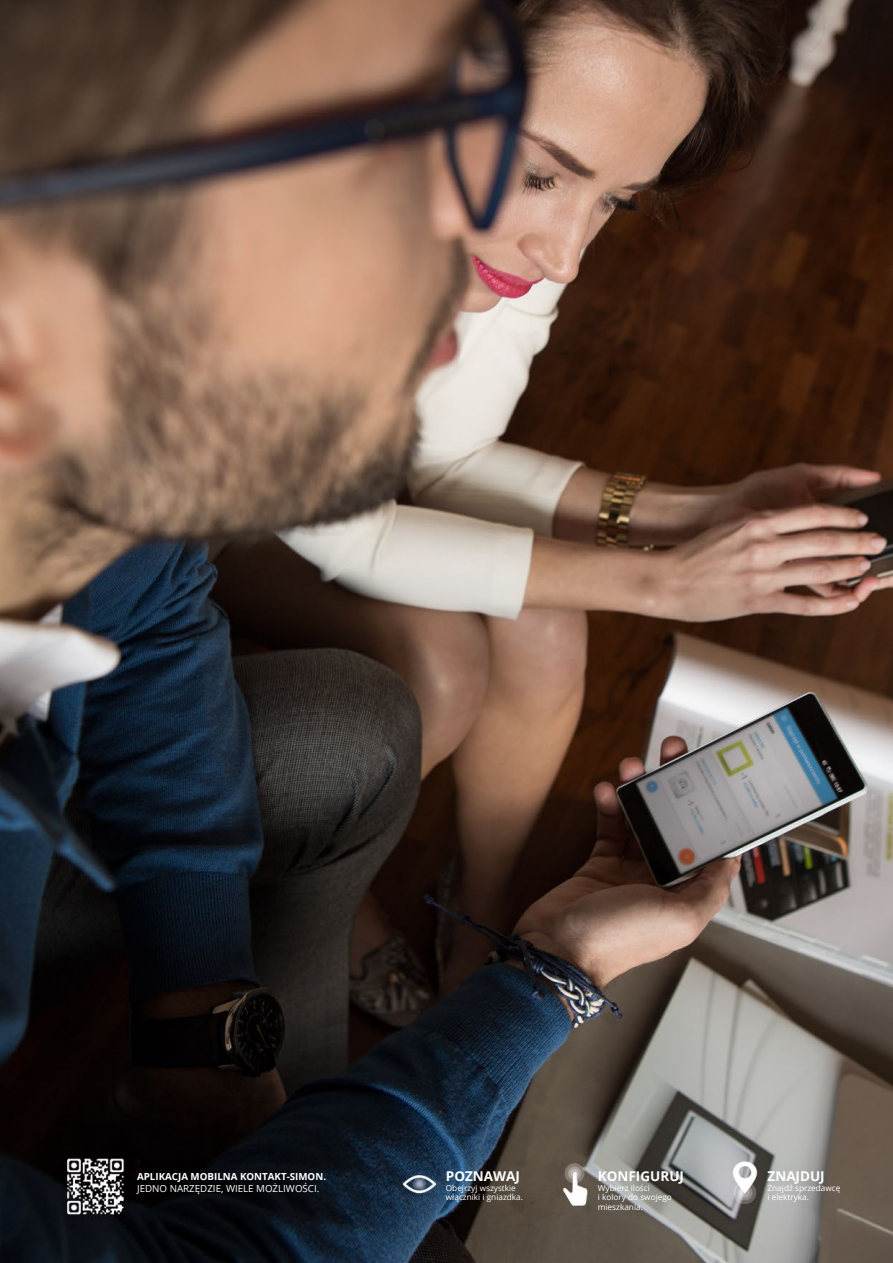
<style>
.page{position:relative;width:893px;height:1263px;background:#fff}
.page>*{position:absolute;margin:0;border:0;box-sizing:border-box;transform-origin:0 0}
.t1{font:700 13.5px "Open Sans";color:#fff}
.t2{font:9.75px "Open Sans";color:#fff}
.t3{font:700 9.75px "Open Sans";color:#fff}
.t4{font:8.25px/9.9px "Open Sans";color:#fff}
</style>
<div class="page">
<img style="left:0;top:0;width:893px;height:1263px">
<p class="t3" style="left:137px;top:1169px;width:190px">APLIKACJA MOBILNA KONTAKT-SIMON.</p>
<p class="t2" style="left:137px;top:1181px;width:184px">JEDNO NARZĘDZIE, WIELE MOŻLIWOŚCI.</p>
<h1 class="t1" style="left:446px;top:1166px;width:76px">POZNAWAJ</h1>
<p class="t4" style="left:446px;top:1182px;width:79px">Obejrzyj wszystkie włączniki i gniazdka.</p>
<h1 class="t1" style="left:598px;top:1166px;width:88px">KONFIGURUJ</h1>
<p class="t4" style="left:598px;top:1182px;width:76px">Wybierz ilości<br>i kolory do swojego mieszkania.</p>
<h1 class="t1" style="left:767px;top:1166px;width:59px">ZNAJDUJ</h1>
<p class="t4" style="left:767px;top:1182px;width:74px">Znajdź sprzedawcę i elektryka.</p>
</div>
